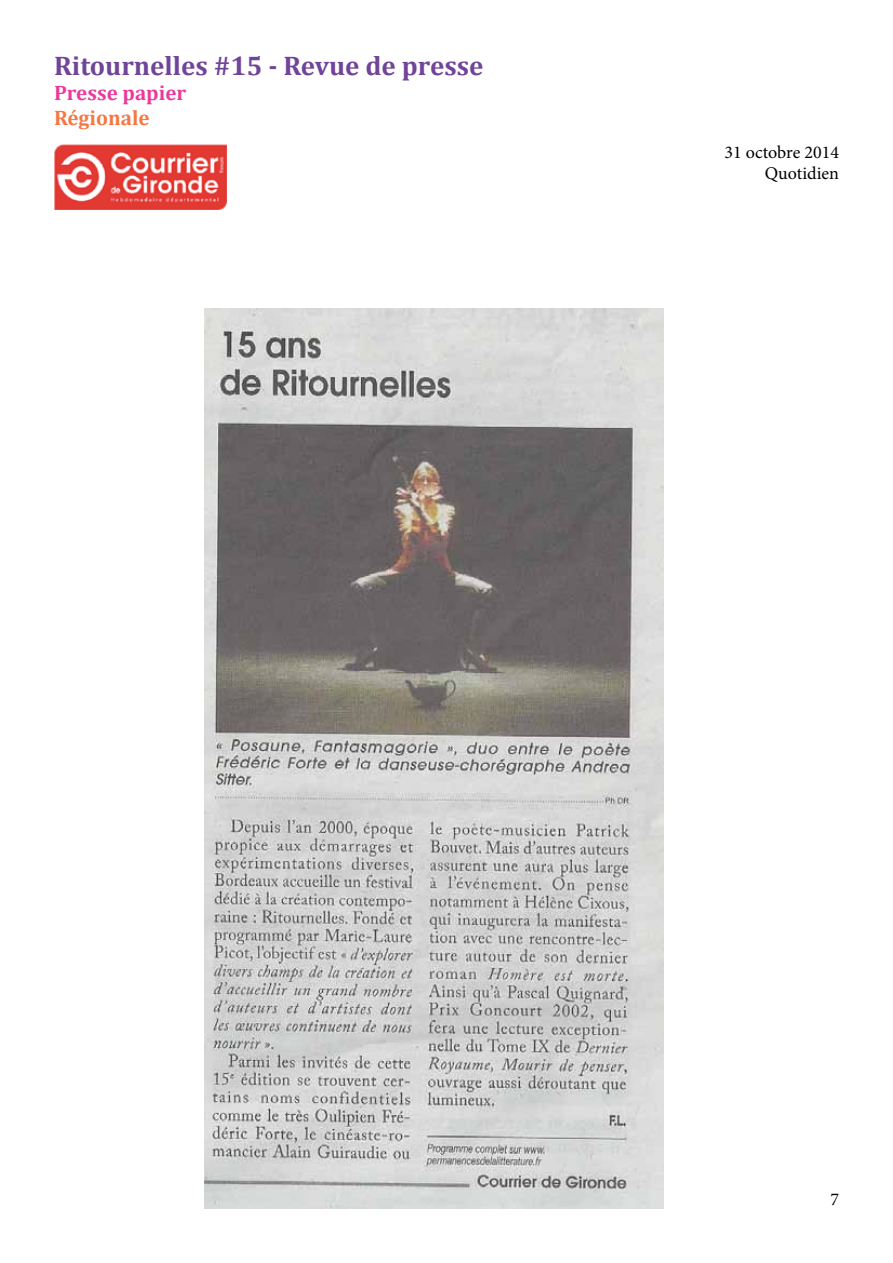
<style>
.page{position:relative;width:893px;height:1263px;background:#fff}
.page>*{position:absolute;margin:0;border:0;box-sizing:border-box;transform-origin:0 0}
.t1{font:700 27px "Cambria";color:#704499}
.t2{font:700 21px "Cambria";color:#eb399b}
.t3{font:700 21px "Cambria";color:#f67743}
.t4{font:18px/21.6px "Minion Pro";color:#000;text-align:right}
</style>
<div class="page">
<img style="left:204px;top:308px;width:459px;height:901px">
<img style="left:54px;top:145px;width:173px;height:64px">
<p class="t1" style="left:54px;top:49px;width:431px">Ritournelles #15 - Revue de presse</p>
<p class="t2" style="left:54px;top:80px;width:134px">Presse papier</p>
<p class="t3" style="left:54px;top:105px;width:97px">Régionale</p>
<p class="t4" style="left:724px;top:141px;width:116px">31 octobre 2014<br>Quotidien</p>
<p class="t4" style="left:830px;top:1188px;width:10px">7</p>
</div>
